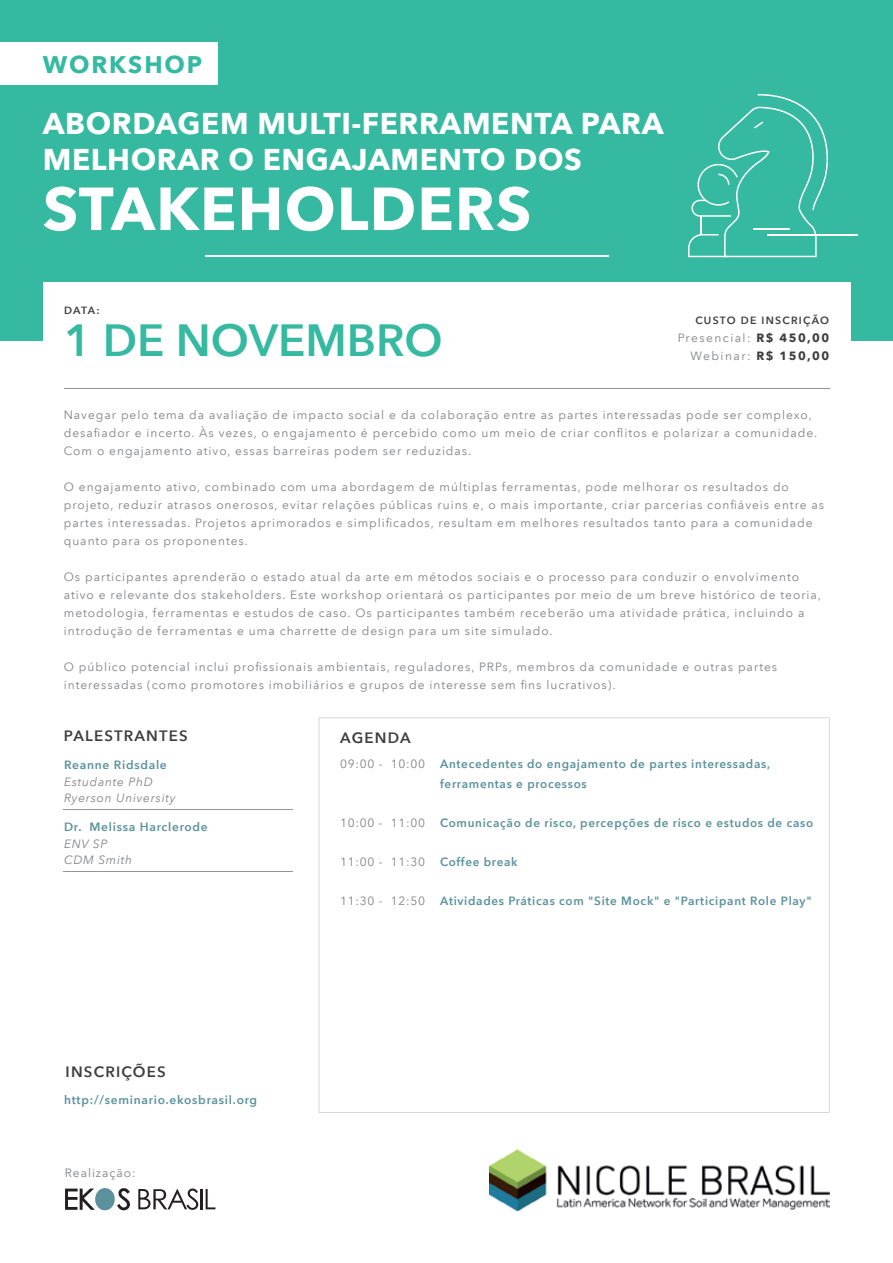
<style>
.page{position:relative;width:893px;height:1263px;background:#fff}
.page>*{position:absolute;margin:0;border:0;box-sizing:border-box;transform-origin:0 0}
.t1{font:700 60px "Avenir Next LT Com";letter-spacing:.02em;color:#fff}
.t2{font:600 45px "Avenir Next LT Com";color:#35b9a0}
.t3{font:700 30px/36px "Avenir Next LT Com";letter-spacing:.02em;color:#fff}
.t4{font:700 24px "Avenir Next LT Com";letter-spacing:.08em;color:#35b9a0}
.t5{font:600 15px "Avenir Next LT Com";letter-spacing:.08em;color:#3e3e3f}
.t6{font:12px/18px "Avenir Next LT Com";letter-spacing:.08em;color:#808285}
.t7{font:600 12px/19.5px "Avenir Next LT Com";letter-spacing:.06em;color:#5a919c}
.t8{font:italic 12px/16.5px "Avenir Next LT Com";letter-spacing:.06em;color:#808285}
.t9{font:12px/18px "Avenir Next LT Com";letter-spacing:.12em;color:#808285;text-align:right}
.t10{font:600 10.5px "Avenir Next LT Com";letter-spacing:.12em;color:#3e3e3f}
.s1{font-weight:700;color:#3e3e3f}
</style>
<div class="page">
<div style="left:0;top:0;width:893px;height:340px;background:#35b9a0"></div>
<hr style="left:767px;top:234px;width:91px;height:2px;background:#fff">
<svg style="left:688px;top:94px;width:140px;height:163px"></svg>
<div style="left:43px;top:282px;width:807px;height:981px;background:#fff"></div>
<hr style="left:63px;top:809px;width:229px;height:1px;background:#939598">
<hr style="left:63px;top:871px;width:229px;height:1px;background:#939598">
<svg style="left:138px;top:1188px;width:60px;height:22px"></svg>
<hr style="left:201px;top:1189px;width:2px;height:20px;background:#231f20">
<svg style="left:206px;top:1189px;width:9px;height:20px"></svg>
<svg style="left:65px;top:1188px;width:65px;height:22px"></svg>
<svg style="left:319px;top:718px;width:510px;height:394px"></svg>
<div style="left:0;top:43px;width:218px;height:42px;background:#fff"></div>
<img style="left:490px;top:1149px;width:339px;height:61px">
<hr style="left:64px;top:388px;width:765px;height:1px;background:#939598">
<hr style="left:205px;top:255px;width:403px;height:2px;background:#fff">
<h3 class="t4" style="left:43px;top:50px;width:161px">WORKSHOP</h3>
<h3 class="t3" style="left:43px;top:105px;width:622px">ABORDAGEM MULTI-FERRAMENTA PARA<br>MELHORAR O ENGAJAMENTO DOS</h3>
<h1 class="t1" style="left:43px;top:172px;width:490px">STAKEHOLDERS</h1>
<p class="t10" style="left:64px;top:304px;width:37px">DATA:</p>
<h2 class="t2" style="left:64px;top:313px;width:380px">1 DE NOVEMBRO</h2>
<p class="t10" style="left:695px;top:314px;width:135px">CUSTO DE INSCRIÇÃO</p>
<p class="t9" style="left:678px;top:328px;width:153px">Presencial: <span class="s1">R$ 450,00<br></span>Webinar: <span class="s1">R$ 150,00</span></p>
<p class="t6" style="left:64px;top:406px;width:755px">Navegar pelo tema da avaliação de impacto social e da colaboração entre as partes interessadas pode ser complexo, desafiador e incerto. Às vezes, o engajamento é percebido como um meio de criar conflitos e polarizar a comunidade.<br>Com o engajamento ativo, essas barreiras podem ser reduzidas.</p>
<p class="t6" style="left:64px;top:478px;width:762px">O engajamento ativo, combinado com uma abordagem de múltiplas ferramentas, pode melhorar os resultados do projeto, reduzir atrasos onerosos, evitar relações públicas ruins e, o mais importante, criar parcerias confiáveis entre as partes interessadas. Projetos aprimorados e simplificados, resultam em melhores resultados tanto para a comunidade quanto para os proponentes.</p>
<p class="t6" style="left:64px;top:568px;width:759px">Os participantes aprenderão o estado atual da arte em métodos sociais e o processo para conduzir o envolvimento ativo e relevante dos stakeholders. Este workshop orientará os participantes por meio de um breve histórico de teoria, metodologia, ferramentas e estudos de caso. Os participantes também receberão uma atividade prática, incluindo a introdução de ferramentas e uma charrette de design para um site simulado.</p>
<p class="t6" style="left:64px;top:658px;width:715px">O público potencial inclui profissionais ambientais, reguladores, PRPs, membros da comunidade e outras partes interessadas (como promotores imobiliários e grupos de interesse sem fins lucrativos).</p>
<p class="t5" style="left:64px;top:727px;width:125px">PALESTRANTES</p>
<p class="t5" style="left:340px;top:728px;width:72px">AGENDA</p>
<p class="t7" style="left:64px;top:755px;width:104px">Reanne Ridsdale</p>
<p class="t8" style="left:64px;top:773px;width:113px">Estudante PhD<br>Ryerson University</p>
<p class="t7" style="left:64px;top:817px;width:145px">Dr. Melissa Harclerode</p>
<p class="t8" style="left:64px;top:835px;width:69px">ENV SP<br>CDM Smith</p>
<p class="t6" style="left:340px;top:755px;width:87px">09:00 - 10:00</p>
<p class="t6" style="left:340px;top:814px;width:87px">10:00 - 11:00</p>
<p class="t6" style="left:340px;top:853px;width:87px">11:00 - 11:30</p>
<p class="t6" style="left:340px;top:892px;width:87px">11:30 - 12:50</p>
<p class="t7" style="left:440px;top:754px;width:331px">Antecedentes do engajamento de partes interessadas, ferramentas e processos</p>
<p class="t7" style="left:440px;top:813px;width:375px">Comunicação de risco, percepções de risco e estudos de caso</p>
<p class="t7" style="left:440px;top:852px;width:79px">Coffee break</p>
<p class="t7" style="left:440px;top:891px;width:373px">Atividades Práticas com "Site Mock" e "Participant Role Play"</p>
<p class="t5" style="left:66px;top:1062px;width:102px">INSCRIÇÕES</p>
<p class="t7" style="left:64px;top:1090px;width:195px">http://seminario.ekosbrasil.org</p>
<p class="t6" style="left:65px;top:1164px;width:72px">Realização:</p>
</div>
